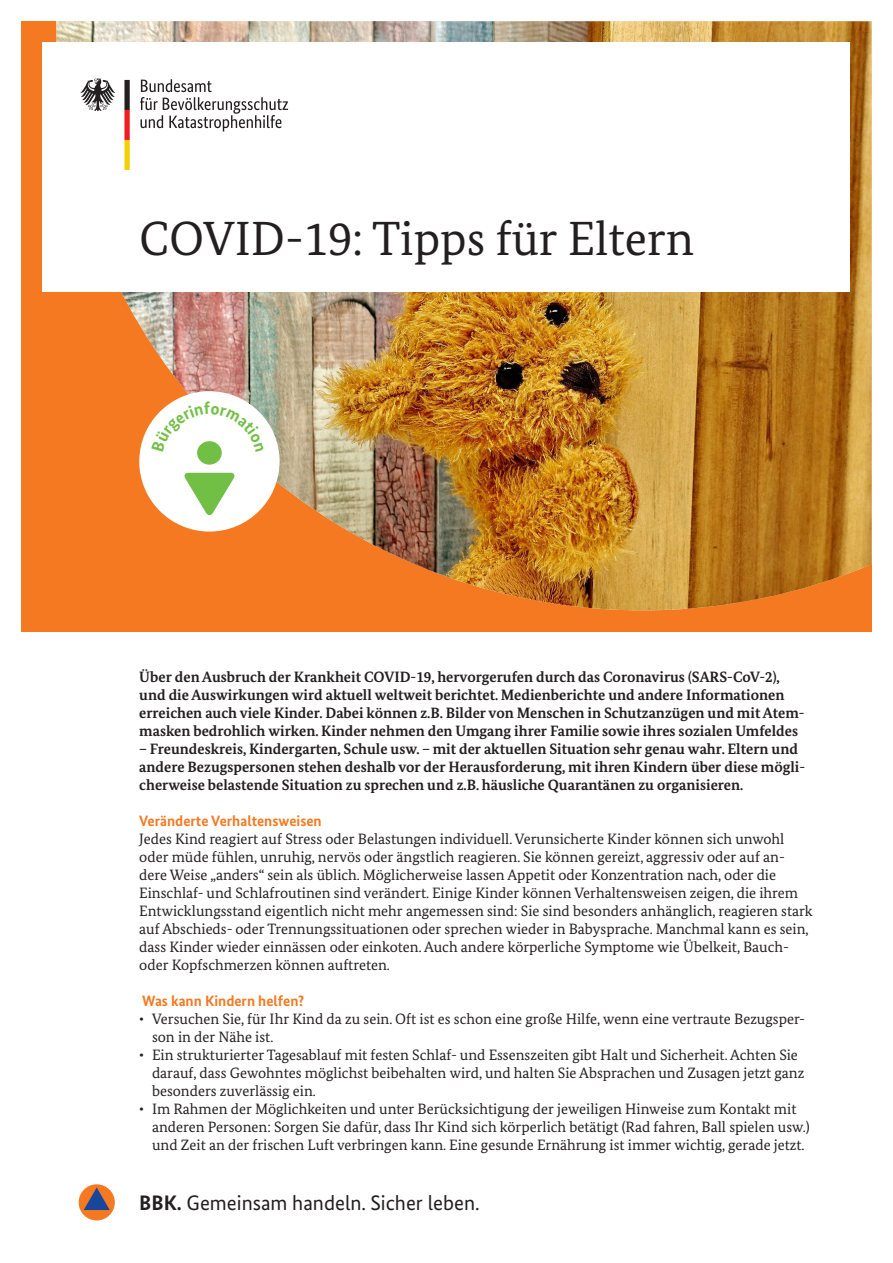
<style>
.page{position:relative;width:893px;height:1263px;background:#fff}
.page>*{position:absolute;margin:0;border:0;box-sizing:border-box;transform-origin:0 0}
.t1{font:48px "Bundes Serif";color:#231f20}
.t2{font:21px "Bundes Sans";color:#231f20}
.t3{font:15px/18px "Bundes Serif";color:#231f20}
.t4{font:700 15px/18px "Bundes Serif";color:#231f20}
.t5{font:700 15px "Bundes Sans";color:#f47921}
.s1{font-weight:700}
</style>
<div class="page">
<div style="left:21px;top:21px;width:851px;height:610px;background:#f47921"></div>
<img style="left:56px;top:21px;width:816px;height:589px">
<div style="left:43px;top:43px;width:807px;height:249px;background:#fff"></div>
<svg style="left:140px;top:79px;width:148px;height:52px"></svg>
<svg style="left:80px;top:78px;width:35px;height:33px"></svg>
<svg style="left:124px;top:80px;width:6px;height:90px"></svg>
<div style="left:79px;top:1184px;width:36px;height:36px;background:#f47921;border-radius:50%"></div>
<svg style="left:84px;top:1187px;width:26px;height:23px"></svg>
<div style="left:139px;top:391px;width:141px;height:140px;background:#fff;border-radius:50%"></div>
<div style="left:197px;top:441px;width:25px;height:24px;background:#71bf44;border-radius:50%"></div>
<svg style="left:184px;top:473px;width:51px;height:43px"></svg>
<svg style="left:152px;top:402px;width:112px;height:49px"></svg>
<p class="t1" style="left:139px;top:210px;width:556px">COVID-19: Tipps für Eltern</p>
<p class="t4" style="left:139px;top:668px;width:667px">Über den Ausbruch der Krankheit COVID-19, hervorgerufen durch das Coronavirus (SARS-CoV-2), und die Auswirkungen wird aktuell weltweit berichtet. Medienberichte und andere Informationen erreichen auch viele Kinder. Dabei können z.B. Bilder von Menschen in Schutzanzügen und mit Atem&shy;masken bedrohlich wirken. Kinder nehmen den Umgang ihrer Familie sowie ihres sozialen Umfeldes</p>
<p class="t4" style="left:139px;top:740px;width:667px">– Freundeskreis, Kindergarten, Schule usw. – mit der aktuellen Situation sehr genau wahr. Eltern und andere Bezugspersonen stehen deshalb vor der Herausforderung, mit ihren Kindern über diese mögli&shy;cherweise belastende Situation zu sprechen und z.B. häusliche Quarantänen zu organisieren.</p>
<p class="t5" style="left:139px;top:812px;width:184px">Veränderte Verhaltensweisen</p>
<p class="t3" style="left:139px;top:830px;width:675px">Jedes Kind reagiert auf Stress oder Belastungen individuell. Verunsicherte Kinder können sich unwohl oder müde fühlen, unruhig, nervös oder ängstlich reagieren. Sie können gereizt, aggressiv oder auf an&shy;dere Weise „anders“ sein als üblich. Möglicherweise lassen Appetit oder Konzentration nach, oder die Einschlaf- und Schlafroutinen sind verändert. Einige Kinder können Verhaltensweisen zeigen, die ihrem Entwicklungsstand eigentlich nicht mehr angemessen sind: Sie sind besonders anhänglich, reagieren stark auf Abschieds- oder Trennungssituationen oder sprechen wieder in Babysprache. Manchmal kann es sein, dass Kinder wieder einnässen oder einkoten. Auch andere körperliche Symptome wie Übelkeit, Bauch&shy;oder Kopfschmerzen können auftreten.</p>
<p class="t5" style="left:142px;top:992px;width:164px">Was kann Kindern helfen?</p>
<p class="t3" style="left:152px;top:1010px;width:655px;text-indent:-13px">• Versuchen Sie, für Ihr Kind da zu sein. Oft ist es schon eine große Hilfe, wenn eine vertraute Bezugsper&shy;son in der Nähe ist.</p>
<p class="t3" style="left:152px;top:1046px;width:654px;text-indent:-13px">• Ein strukturierter Tagesablauf mit festen Schlaf- und Essenszeiten gibt Halt und Sicherheit. Achten Sie darauf, dass Gewohntes möglichst beibehalten wird, und halten Sie Absprachen und Zusagen jetzt ganz besonders zuverlässig ein.</p>
<p class="t3" style="left:152px;top:1100px;width:659px;text-indent:-13px">• Im Rahmen der Möglichkeiten und unter Berücksichtigung der jeweiligen Hinweise zum Kontakt mit anderen Personen: Sorgen Sie dafür, dass Ihr Kind sich körperlich betätigt (Rad fahren, Ball spielen usw.) und Zeit an der frischen Luft verbringen kann. Eine gesunde Ernährung ist immer wichtig, gerade jetzt.</p>
<p class="t2" style="left:139px;top:1190px;width:342px"><span class="s1">BBK.</span> Gemeinsam handeln. Sicher leben.</p>
</div>
